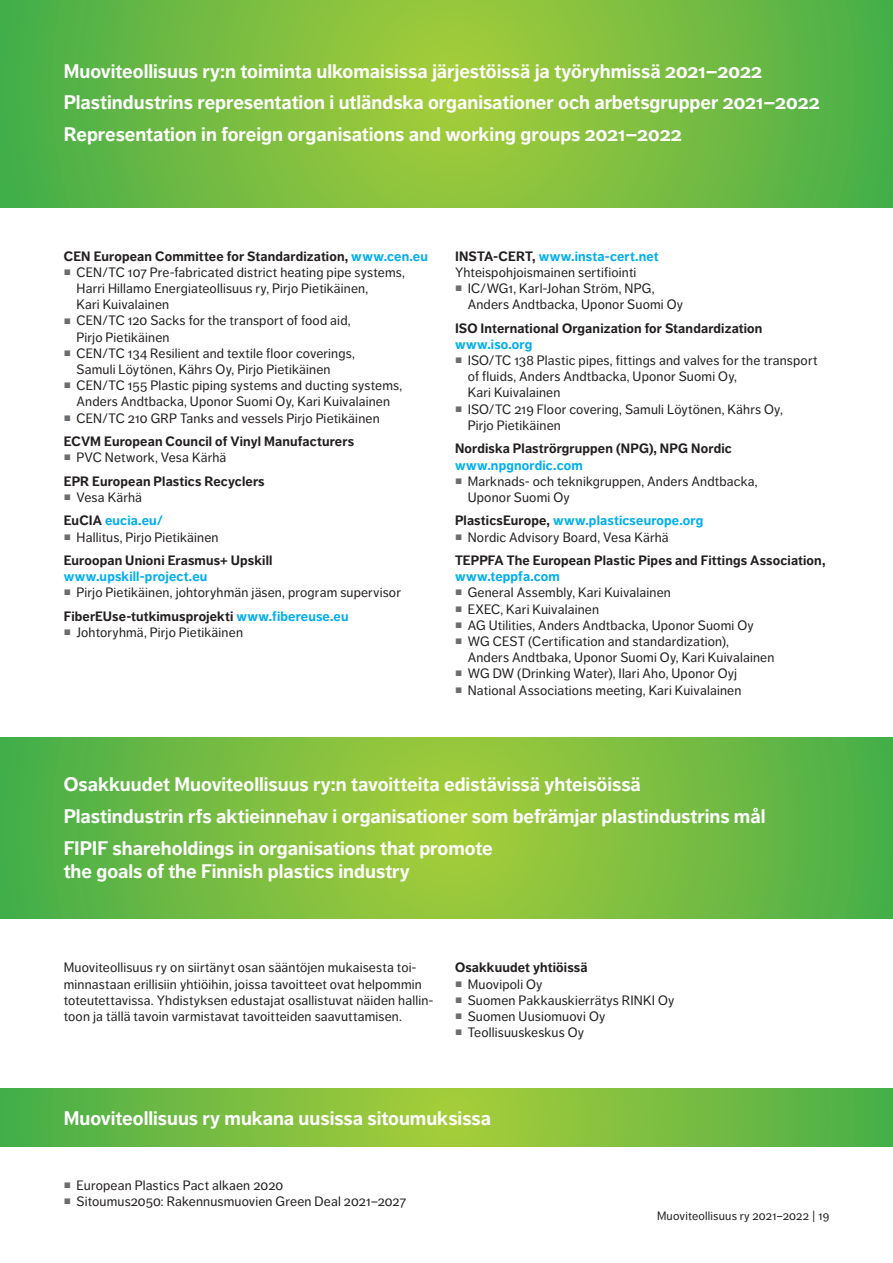
<style>
.page{position:relative;width:893px;height:1263px;background:#fff}
.page>*{position:absolute;margin:0;border:0;box-sizing:border-box;transform-origin:0 0}
.Pääotsikko_vihr_2020{font:700 19.5px/23.4px "Dagny Pro";color:#fff}
.Leipis_Dagny_2_mm_vä{font:13.5px/16.2px "Dagny Pro";letter-spacing:.01em;color:#231f20}
.Tummat_valiotsikot_0{font:700 13.5px/16.2px "Dagny Pro";letter-spacing:.01em;color:#231f20}
.Väliotsikot_2021_2_m{font:700 13.5px/16.2px "Dagny Pro";letter-spacing:.01em;color:#231f20}
.Väliotsikot_2021_2_m-2{font:700 13.5px "Dagny Pro";letter-spacing:.01em;color:#00aeef}
.Tummat_valiotsikot_0-2{font:700 13.5px "Dagny Pro";letter-spacing:.01em;color:#00aeef}
.t1{font:12px "Dagny Pro";letter-spacing:.015em;color:#231f20}
.s1{color:#00aeef}
.s2{font-family:"Arial";font-size:12px;color:#6c6d70}
.s3{color:#231f20}
</style>
<div class="page">
<svg style="left:0;top:0;width:893px;height:207px;background:#75bc41"></svg>
<svg style="left:0;top:737px;width:893px;height:182px;background:#75bc41"></svg>
<svg style="left:0;top:1088px;width:893px;height:58px;background:#77bd41"></svg>
<p class="Pääotsikko_vihr_2020" style="left:64px;top:59px;width:700px">Muoviteollisuus ry:n toiminta ulkomaisissa järjestöissä ja työryhmissä 2021–2022</p>
<p class="Pääotsikko_vihr_2020" style="left:64px;top:91px;width:757px">Plastindustrins representation i utländska organisationer och arbetsgrupper 2021–2022</p>
<p class="Pääotsikko_vihr_2020" style="left:64px;top:123px;width:619px">Representation in foreign organisations and working groups 2021–2022</p>
<p class="Tummat_valiotsikot_0" style="left:64px;top:248px;width:366px">CEN European Committee for Standardization, <span class="s1">www.cen.eu</span></p>
<p class="Leipis_Dagny_2_mm_vä" style="left:77px;top:264px;width:330px;text-indent:-13px"><span class="s2">■</span> CEN/TC 107 Pre-fabricated district heating pipe systems,<br>Harri Hillamo Energiateollisuus ry, Pirjo Pietikäinen,<br>Kari Kuivalainen</p>
<p class="Leipis_Dagny_2_mm_vä" style="left:77px;top:313px;width:276px;text-indent:-13px"><span class="s2">■</span> CEN/TC 120 Sacks for the transport of food aid,<br>Pirjo Pietikäinen</p>
<p class="Leipis_Dagny_2_mm_vä" style="left:77px;top:345px;width:280px;text-indent:-13px"><span class="s2">■</span> CEN/TC 134 Resilient and textile floor coverings,<br>Samuli Löytönen, Kährs Oy, Pirjo Pietikäinen</p>
<p class="Leipis_Dagny_2_mm_vä" style="left:64px;top:378px;width:340px;text-align:center"><span class="s2">■</span> CEN/TC 155 Plastic piping systems and ducting systems,<br>Anders Andtbacka, Uponor Suomi Oy, Kari Kuivalainen</p>
<p class="Leipis_Dagny_2_mm_vä" style="left:64px;top:410px;width:317px"><span class="s2">■</span> CEN/TC 210 GRP Tanks and vessels Pirjo Pietikäinen</p>
<p class="Tummat_valiotsikot_0" style="left:64px;top:433px;width:292px">ECVM European Council of Vinyl Manufacturers</p>
<p class="Leipis_Dagny_2_mm_vä" style="left:64px;top:450px;width:164px"><span class="s2">■</span> PVC Network, Vesa Kärhä</p>
<p class="Tummat_valiotsikot_0" style="left:64px;top:473px;width:202px">EPR European Plastics Recyclers</p>
<p class="Leipis_Dagny_2_mm_vä" style="left:64px;top:489px;width:80px"><span class="s2">■</span> Vesa Kärhä</p>
<p class="Tummat_valiotsikot_0-2" style="left:64px;top:513px;width:101px"><span class="s3">EuCIA</span> eucia.eu/</p>
<p class="Leipis_Dagny_2_mm_vä" style="left:64px;top:529px;width:156px"><span class="s2">■</span> Hallitus, Pirjo Pietikäinen</p>
<p class="Tummat_valiotsikot_0" style="left:64px;top:552px;width:210px">Euroopan Unioni Erasmus+ Upskill <span class="s1">www.upskill-project.eu</span></p>
<p class="Leipis_Dagny_2_mm_vä" style="left:64px;top:585px;width:339px"><span class="s2">■</span> Pirjo Pietikäinen, johtoryhmän jäsen, program supervisor</p>
<p class="Tummat_valiotsikot_0" style="left:64px;top:608px;width:286px">FiberEUse-tutkimusprojekti <span class="s1">www.fibereuse.eu</span></p>
<p class="Leipis_Dagny_2_mm_vä" style="left:64px;top:624px;width:181px"><span class="s2">■</span> Johtoryhmä, Pirjo Pietikäinen</p>
<p class="Väliotsikot_2021_2_m-2" style="left:455px;top:248px;width:205px"><span class="s3">INSTA-CERT,</span> www.insta-cert.net</p>
<p class="Leipis_Dagny_2_mm_vä" style="left:455px;top:264px;width:183px">Yhteispohjoismainen sertifiointi</p>
<p class="Leipis_Dagny_2_mm_vä" style="left:468px;top:280px;width:217px;text-indent:-13px"><span class="s2">■</span> IC/WG1, Karl-Johan Ström, NPG,<br>Anders Andtbacka, Uponor Suomi Oy</p>
<p class="Väliotsikot_2021_2_m" style="left:455px;top:320px;width:309px">ISO International Organization for Standardization <span class="s1">www.iso.org</span></p>
<p class="Leipis_Dagny_2_mm_vä" style="left:468px;top:352px;width:351px;text-indent:-13px"><span class="s2">■</span> ISO/TC 138 Plastic pipes, fittings and valves for the transport of fluids, Anders Andtbacka, Uponor Suomi Oy,<br>Kari Kuivalainen</p>
<p class="Leipis_Dagny_2_mm_vä" style="left:468px;top:401px;width:317px;text-indent:-13px"><span class="s2">■</span> ISO/TC 219 Floor covering, Samuli Löytönen, Kährs Oy,<br>Pirjo Pietikäinen</p>
<p class="Väliotsikot_2021_2_m" style="left:455px;top:441px;width:278px">Nordiska Plaströrgruppen (NPG), NPG Nordic <span class="s1">www.npgnordic.com</span></p>
<p class="Leipis_Dagny_2_mm_vä" style="left:468px;top:473px;width:291px;text-indent:-13px"><span class="s2">■</span> Marknads- och teknikgruppen, Anders Andtbacka,<br>Uponor Suomi Oy</p>
<p class="Väliotsikot_2021_2_m-2" style="left:455px;top:513px;width:250px"><span class="s3">PlasticsEurope,</span> www.plasticseurope.org</p>
<p class="Leipis_Dagny_2_mm_vä" style="left:455px;top:529px;width:215px"><span class="s2">■</span> Nordic Advisory Board, Vesa Kärhä</p>
<p class="Väliotsikot_2021_2_m" style="left:455px;top:552px;width:372px">TEPPFA The European Plastic Pipes and Fittings Association, <span class="s1">www.teppfa.com</span></p>
<p class="Leipis_Dagny_2_mm_vä" style="left:455px;top:585px;width:217px"><span class="s2">■</span> General Assembly, Kari Kuivalainen</p>
<p class="Leipis_Dagny_2_mm_vä" style="left:455px;top:601px;width:146px"><span class="s2">■</span> EXEC, Kari Kuivalainen</p>
<p class="Leipis_Dagny_2_mm_vä" style="left:455px;top:617px;width:300px"><span class="s2">■</span> AG Utilities, Anders Andtbacka, Uponor Suomi Oy</p>
<p class="Leipis_Dagny_2_mm_vä" style="left:468px;top:633px;width:308px;text-indent:-13px"><span class="s2">■</span> WG CEST (Certification and standardization),<br>Anders Andtbaka, Uponor Suomi Oy, Kari Kuivalainen</p>
<p class="Leipis_Dagny_2_mm_vä" style="left:455px;top:666px;width:284px"><span class="s2">■</span> WG DW (Drinking Water), Ilari Aho, Uponor Oyj</p>
<p class="Leipis_Dagny_2_mm_vä" style="left:455px;top:682px;width:288px"><span class="s2">■</span> National Associations meeting, Kari Kuivalainen</p>
<p class="Pääotsikko_vihr_2020" style="left:64px;top:773px;width:579px">Osakkuudet Muoviteollisuus ry:n tavoitteita edistävissä yhteisöissä</p>
<p class="Pääotsikko_vihr_2020" style="left:64px;top:805px;width:703px">Plastindustrin rfs aktieinnehav i organisationer som befrämjar plastindustrins mål</p>
<p class="Pääotsikko_vihr_2020" style="left:64px;top:837px;width:431px">FIPIF shareholdings in organisations that promote the goals of the Finnish plastics industry</p>
<p class="Leipis_Dagny_2_mm_vä" style="left:64px;top:959px;width:371px">Muoviteollisuus ry on siirtänyt osan sääntöjen mukaisesta toi&shy;minnastaan erillisiin yhtiöihin, joissa tavoitteet ovat helpommin toteutettavissa. Yhdistyksen edustajat osallistuvat näiden hallin&shy;toon ja tällä tavoin varmistavat tavoitteiden saavuttamisen.</p>
<p class="Tummat_valiotsikot_0" style="left:455px;top:960px;width:134px">Osakkuudet yhtiöissä</p>
<p class="Leipis_Dagny_2_mm_vä" style="left:455px;top:976px;width:89px"><span class="s2">■</span> Muovipoli Oy</p>
<p class="Leipis_Dagny_2_mm_vä" style="left:455px;top:992px;width:221px"><span class="s2">■</span> Suomen Pakkauskierrätys RINKI Oy</p>
<p class="Leipis_Dagny_2_mm_vä" style="left:455px;top:1008px;width:152px"><span class="s2">■</span> Suomen Uusiomuovi Oy</p>
<p class="Leipis_Dagny_2_mm_vä" style="left:455px;top:1024px;width:131px"><span class="s2">■</span> Teollisuuskeskus Oy</p>
<p class="Pääotsikko_vihr_2020" style="left:64px;top:1107px;width:429px">Muoviteollisuus ry mukana uusissa sitoumuksissa</p>
<p class="Leipis_Dagny_2_mm_vä" style="left:64px;top:1177px;width:221px"><span class="s2">■</span> European Plastics Pact alkaen 2020</p>
<p class="Leipis_Dagny_2_mm_vä" style="left:64px;top:1193px;width:344px"><span class="s2">■</span> Sitoumus2050: Rakennusmuovien Green Deal 2021–2027</p>
<p class="t1" style="left:657px;top:1209px;width:174px">Muoviteollisuus ry 2021–2022 | 19</p>
</div>
